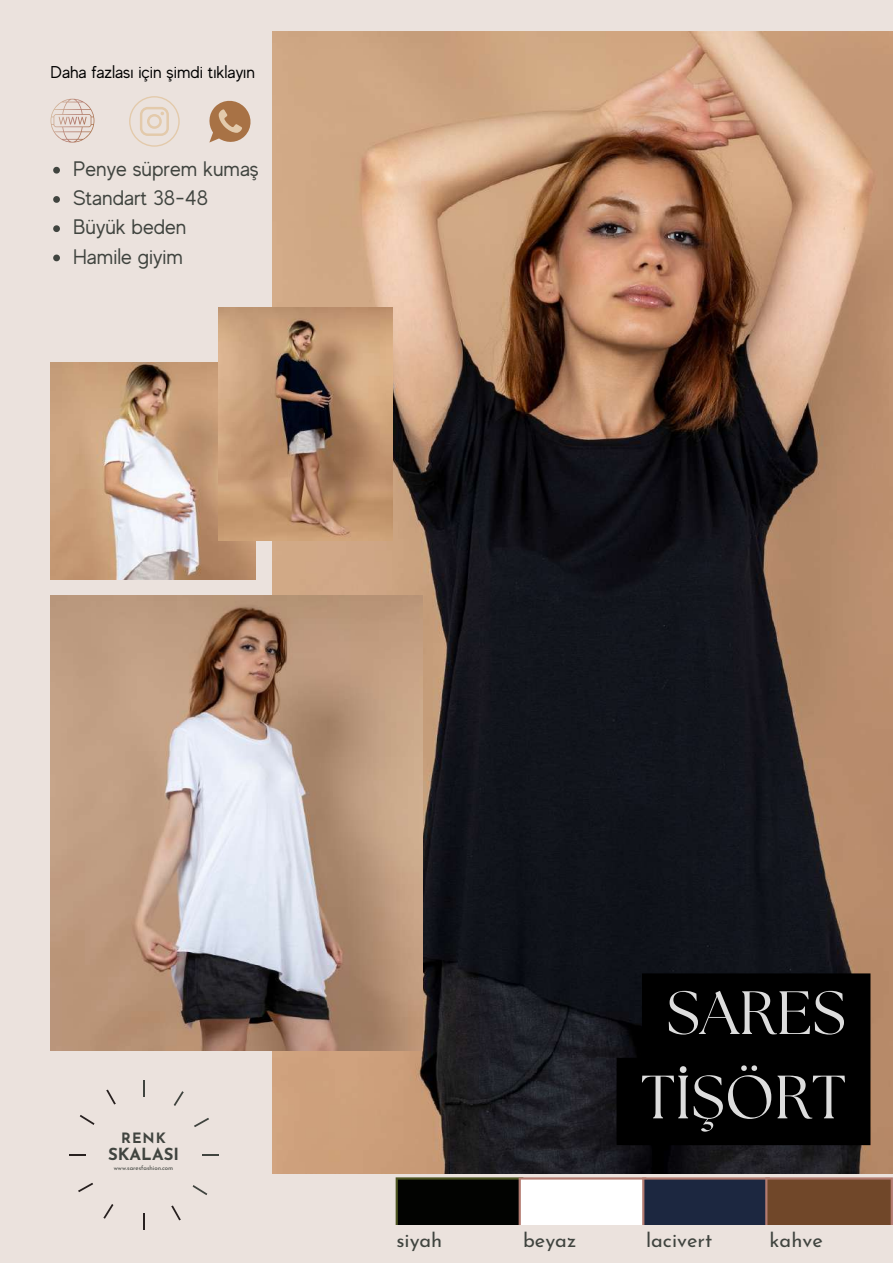
<style>
.page{position:relative;width:893px;height:1264px;background:#fff}
.page>*{position:absolute;margin:0;border:0;box-sizing:border-box;transform-origin:0 0}
.t1{font:61.05px/84.3px "The Seasons";color:#ddd;text-align:center}
.t2{font:21px/29.2px "MADE Evolve Sans";color:#40443f}
.t3{font:19.95px "Josefin Sans";color:#40443f}
.t4{font:17.1px "MADE Evolve Sans";color:#000}
.t5{font:700 16.65px "Josefin Sans";color:#40443f}
.t6{font:700 14.25px "Josefin Sans";color:#40443f}
.t7{font:6px "Josefin Sans";color:#40443f}
</style>
<div class="page">
<div style="left:0;top:0;width:892px;height:1262px;background:#ebe2dd"></div>
<img style="left:272px;top:32px;width:620px;height:1141px">
<img style="left:50px;top:595px;width:372px;height:455px">
<svg style="left:395px;top:1177px;width:497px;height:48px;background:#685e5b"></svg>
<svg style="left:143px;top:1213px;width:1px;height:16px"></svg>
<svg style="left:143px;top:1080px;width:1px;height:16px"></svg>
<svg style="left:69px;top:1154px;width:16px;height:1px"></svg>
<svg style="left:202px;top:1154px;width:16px;height:1px"></svg>
<svg style="left:103px;top:1204px;width:11px;height:14px"></svg>
<svg style="left:173px;top:1091px;width:11px;height:15px"></svg>
<svg style="left:80px;top:1115px;width:15px;height:9px"></svg>
<svg style="left:192px;top:1185px;width:15px;height:10px"></svg>
<svg style="left:78px;top:1183px;width:15px;height:9px"></svg>
<svg style="left:194px;top:1118px;width:15px;height:9px"></svg>
<svg style="left:106px;top:1089px;width:10px;height:15px"></svg>
<svg style="left:171px;top:1205px;width:10px;height:15px"></svg>
<svg style="left:53px;top:167px;width:7px;height:7px"></svg>
<svg style="left:53px;top:196px;width:7px;height:7px"></svg>
<svg style="left:53px;top:225px;width:7px;height:7px"></svg>
<svg style="left:53px;top:254px;width:7px;height:7px"></svg>
<img style="left:51px;top:362px;width:204px;height:217px">
<img style="left:218px;top:307px;width:174px;height:234px">
<div style="left:616px;top:973px;width:254px;height:172px;background:#000"></div>
<svg style="left:51px;top:99px;width:43px;height:44px"></svg>
<svg style="left:129px;top:96px;width:51px;height:51px"></svg>
<svg style="left:209px;top:100px;width:42px;height:43px"></svg>
<p class="t4" style="left:51px;top:63px;width:206px">Daha fazlası için şimdi tıklayın</p>
<p class="t2" style="left:73px;top:154px;width:187px">Penye süprem kumaş<br>Standart 38-48<br>Büyük beden<br>Hamile giyim</p>
<p class="t6" style="left:121px;top:1131px;width:46px">RENK</p>
<p class="t5" style="left:108px;top:1147px;width:72px">SKALASI</p>
<p class="t7" style="left:114px;top:1165px;width:61px">www.saresfashion.com</p>
<h1 class="t1" style="left:641px;top:974px;width:206px">SARES<br>TİŞÖRT</h1>
<p class="t3" style="left:396px;top:1231px;width:47px">siyah</p>
<p class="t3" style="left:523px;top:1231px;width:55px">beyaz</p>
<p class="t3" style="left:646px;top:1231px;width:68px">lacivert</p>
<p class="t3" style="left:769px;top:1231px;width:55px">kahve</p>
</div>
